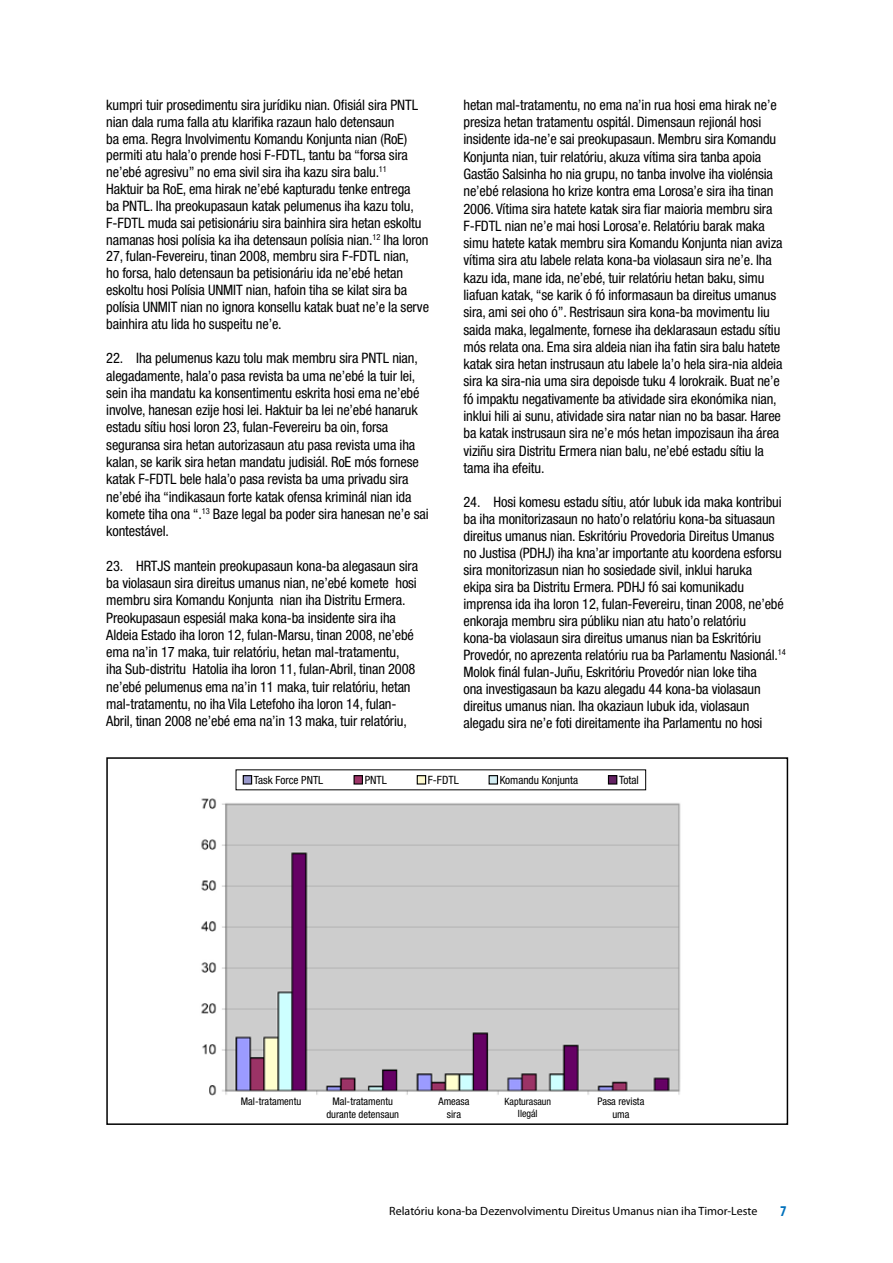
<style>
.page{position:relative;width:893px;height:1263px;background:#fff}
.page>*{position:absolute;margin:0;border:0;box-sizing:border-box;transform-origin:0 0}
.t1{font:700 condensed 15px "Myriad Pro";color:#0071bc}
.t2{font:condensed 14.4px/17.2px "Helvetica Neue LT Std";letter-spacing:-.01em;color:#000}
.t3{font:12px "Myriad Pro";color:#000}
.t4{font:condensed 11.4px "Helvetica Neue LT Std";color:#000}
.t5{font:condensed 11.25px "Helvetica Neue LT Std";color:#000}
.t6{font:condensed 10.5px/12.6px "Helvetica Neue LT Std";color:#000;text-align:center}
.t7{font:condensed 10.05px/12px "Helvetica Neue LT Std";color:#000;text-align:center}
</style>
<div class="page">
<div style="left:106px;top:757px;width:682px;height:368px;border:2px solid #000"></div>
<img style="left:201px;top:798px;width:480px;height:298px">
<div style="left:489px;top:776px;width:8px;height:8px;background:#d2edf3"></div>
<div style="left:489px;top:775px;width:9px;height:9px;border:1px solid #000"></div>
<div style="left:608px;top:776px;width:9px;height:8px;background:#632163"></div>
<div style="left:608px;top:775px;width:9px;height:9px;border:1px solid #000"></div>
<div style="left:417px;top:776px;width:9px;height:8px;background:#fdf9cf"></div>
<div style="left:417px;top:775px;width:9px;height:9px;border:1px solid #000"></div>
<div style="left:243px;top:776px;width:9px;height:8px;background:#9898cb"></div>
<div style="left:243px;top:775px;width:9px;height:9px;border:1px solid #000"></div>
<div style="left:354px;top:776px;width:8px;height:8px;background:#9d3467"></div>
<div style="left:354px;top:775px;width:9px;height:9px;border:1px solid #000"></div>
<p class="t2" style="left:106px;top:96px;width:324px;line-height:16.8px">kumpri tuir prosedimentu sira jurídiku nian. Ofisiál sira PNTL nian dala ruma falla atu klarifika razaun halo detensaun<br>ba ema. Regra Involvimentu Komandu Konjunta nian (RoE) permiti atu hala’o prende hosi F-FDTL, tantu ba “forsa sira ne’ebé agresivu” no ema sivil sira iha kazu sira balu.<sup>11<br></sup>Haktuir ba RoE, ema hirak ne’ebé kapturadu tenke entrega<br>ba PNTL. Iha preokupasaun katak pelumenus iha kazu tolu, F-FDTL muda sai petisionáriu sira bainhira sira hetan eskoltu namanas hosi polísia ka iha detensaun polísia nian.<sup>12</sup> Iha loron 27, fulan-Fevereiru, tinan 2008, membru sira F-FDTL nian,<br>ho forsa, halo detensaun ba petisionáriu ida ne’ebé hetan eskoltu hosi Polísia UNMIT nian, hafoin tiha se kilat sira ba polísia UNMIT nian no ignora konsellu katak buat ne’e la serve bainhira atu lida ho suspeitu ne’e.</p>
<p class="t2" style="left:106px;top:349px;width:324px">22. Iha pelumenus kazu tolu mak membru sira PNTL nian, alegadamente, hala’o pasa revista ba uma ne’ebé la tuir lei, sein iha mandatu ka konsentimentu eskrita hosi ema ne’ebé involve, hanesan ezije hosi lei. Haktuir ba lei ne’ebé hanaruk estadu sítiu hosi loron 23, fulan-Fevereiru ba oin, forsa seguransa sira hetan autorizasaun atu pasa revista uma iha kalan, se karik sira hetan mandatu judisiál. RoE mós fornese katak F-FDTL bele hala’o pasa revista ba uma privadu sira ne’ebé iha “indikasaun forte katak ofensa kriminál nian ida komete tiha ona “.<sup>13</sup> Baze legal ba poder sira hanesan ne’e sai kontestável.</p>
<p class="t2" style="left:106px;top:557px;width:313px">23. HRTJS mantein preokupasaun kona-ba alegasaun sira ba violasaun sira direitus umanus nian, ne’ebé komete hosi membru sira Komandu Konjunta nian iha Distritu Ermera.<br>Preokupasaun espesiál maka kona-ba insidente sira iha Aldeia Estado iha loron 12, fulan-Marsu, tinan 2008, ne’ebé ema na’in 17 maka, tuir relatóriu, hetan mal-tratamentu, iha Sub-distritu Hatolia iha loron 11, fulan-Abril, tinan 2008 ne’ebé pelumenus ema na’in 11 maka, tuir relatóriu, hetan mal-tratamentu, no iha Vila Letefoho iha loron 14, fulan-Abril, tinan 2008 ne’ebé ema na’in 13 maka, tuir relatóriu,</p>
<p class="t2" style="left:463px;top:96px;width:321px">hetan mal-tratamentu, no ema na’in rua hosi ema hirak ne’e presiza hetan tratamentu ospitál. Dimensaun rejionál hosi insidente ida-ne’e sai preokupasaun. Membru sira Komandu Konjunta nian, tuir relatóriu, akuza vítima sira tanba apoia Gastão Salsinha ho nia grupu, no tanba involve iha violénsia ne’ebé relasiona ho krize kontra ema Lorosa’e sira iha tinan 2006. Vítima sira hatete katak sira fiar maioria membru sira F-FDTL nian ne’e mai hosi Lorosa’e. Relatóriu barak maka simu hatete katak membru sira Komandu Konjunta nian aviza vítima sira atu labele relata kona-ba violasaun sira ne’e. Iha kazu ida, mane ida, ne’ebé, tuir relatóriu hetan baku, simu liafuan katak, “se karik ó fó informasaun ba direitus umanus sira, ami sei oho ó”. Restrisaun sira kona-ba movimentu liu saida maka, legalmente, fornese iha deklarasaun estadu sítiu mós relata ona. Ema sira aldeia nian iha fatin sira balu hatete katak sira hetan instrusaun atu labele la’o hela sira-nia aldeia sira ka sira-nia uma sira depoisde tuku 4 lorokraik. Buat ne’e fó impaktu negativamente ba atividade sira ekonómika nian, inklui hili ai sunu, atividade sira natar nian no ba basar. Haree ba katak instrusaun sira ne’e mós hetan impozisaun iha área viziñu sira Distritu Ermera nian balu, ne’ebé estadu sítiu la tama iha efeitu.</p>
<p class="t2" style="left:463px;top:493px;width:324px">24. Hosi komesu estadu sítiu, atór lubuk ida maka kontribui ba iha monitorizasaun no hato’o relatóriu kona-ba situasaun direitus umanus nian. Eskritóriu Provedoria Direitus Umanus no Justisa (PDHJ) iha kna’ar importante atu koordena esforsu sira monitorizasun nian ho sosiedade sivil, inklui haruka<br>ekipa sira ba Distritu Ermera. PDHJ fó sai komunikadu imprensa ida iha loron 12, fulan-Fevereiru, tinan 2008, ne’ebé enkoraja membru sira públiku nian atu hato’o relatóriu kona-ba violasaun sira direitus umanus nian ba Eskritóriu Provedór, no aprezenta relatóriu rua ba Parlamentu Nasionál.<sup>14<br></sup>Molok finál fulan-Juñu, Eskritóriu Provedór nian loke tiha<br>ona investigasaun ba kazu alegadu 44 kona-ba violasaun direitus umanus nian. Iha okaziaun lubuk ida, violasaun alegadu sira ne’e foti direitamente iha Parlamentu no hosi</p>
<p class="t5" style="left:254px;top:773px;width:71px">Task Force PNTL</p>
<p class="t4" style="left:365px;top:773px;width:24px">PNTL</p>
<p class="t4" style="left:428px;top:773px;width:32px">F-FDTL</p>
<p class="t5" style="left:500px;top:773px;width:80px">Komandu Konjunta</p>
<p class="t4" style="left:619px;top:773px;width:21px">Total</p>
<p class="t6" style="left:241px;top:1095px;width:62px">Mal-tratamentu</p>
<p class="t6" style="left:326px;top:1095px;width:74px">Mal-tratamentu durante detensaun</p>
<p class="t6" style="left:438px;top:1095px;width:33px">Ameasa sira</p>
<p class="t7" style="left:504px;top:1095px;width:48px">Kapturasaun<br>Ilegál</p>
<p class="t6" style="left:597px;top:1095px;width:48px">Pasa revista uma</p>
<p class="t3" style="left:389px;top:1203px;width:370px">Relatóriu kona-ba Dezenvolvimentu Direitus Umanus nian iha Timor-Leste</p>
<p class="t1" style="left:780px;top:1201px;width:8px">7</p>
</div>
